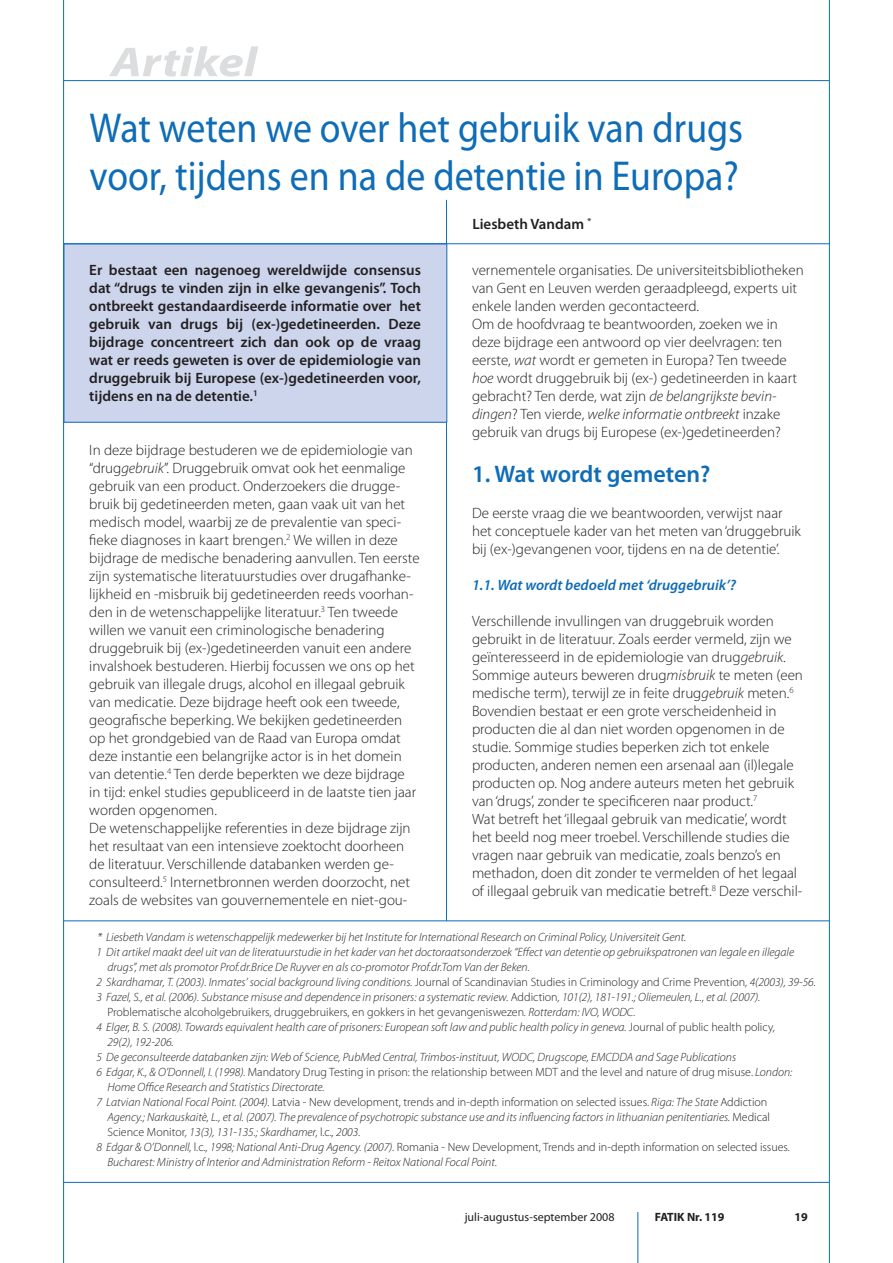
<style>
.page{position:relative;width:893px;height:1263px;background:#fff}
.page>*{position:absolute;margin:0;border:0;box-sizing:border-box;transform-origin:0 0}
.t1{font:42px/48px "Myriad Pro";color:#0f6cb6;scale:.9 1}
.t2{font:italic 700 42px "Myriad Pro";color:#dcdddf;scale:1.2 1}
.t3{font:600 24px "Myriad Pro";color:#0f6cb6}
.t4{font:300 15px/18px "Myriad Pro";color:#231f20}
.t5{font:600 15px/18px "Myriad Pro";color:#231f20;text-align:justify}
.t6{font:italic 600 15px "Myriad Pro";color:#0f6cb6}
.t7{font:italic 300 12px "Myriad Pro";color:#231f20}
.t8{font:300 12px "Myriad Pro";color:#231f20}
.t9{font:12px "Myriad Pro";color:#231f20}
.t10{font:700 12px "Myriad Pro";color:#231f20}
.s1{font-style:italic}
.s2{font-style:normal}
</style>
<div class="page">
<hr style="left:63px;top:0;width:1px;height:1263px;background:#0f6cb6">
<hr style="left:829px;top:0;width:1px;height:1263px;background:#0f6cb6">
<hr style="left:64px;top:80px;width:765px;height:1px;background:#0f6cb6">
<hr style="left:64px;top:1182px;width:765px;height:1px;background:#0f6cb6">
<hr style="left:638px;top:1212px;width:1px;height:51px;background:#0f6cb6">
<hr style="left:64px;top:920px;width:765px;height:1px;background:#0f6cb6">
<hr style="left:446px;top:200px;width:1px;height:721px;background:#0f6cb6">
<div style="left:64px;top:244px;width:383px;height:178px;background:#ccd5ec"></div>
<hr style="left:64px;top:243px;width:765px;height:1px;background:#0f6cb6">
<h1 class="t2" style="left:111px;top:39px;width:124px">Artikel</h1>
<h1 class="t1" style="left:90px;top:105px;width:728px">Wat weten we over het gebruik van drugs voor, tijdens en na de detentie in Europa?</h1>
<p class="t5" style="left:472px;top:215px;width:120px">Liesbeth Vandam <sup>*</sup></p>
<p class="t5" style="left:89px;top:261px;width:333px">Er bestaat een nagenoeg wereldwijde consensus dat “drugs te vinden zijn in elke gevangenis”. Toch ontbreekt gestandaardiseerde informatie over het gebruik van drugs bij (ex-)gedetineerden. Deze bijdrage concentreert zich dan ook op de vraag wat er reeds geweten is over de epidemiologie van druggebruik bij Europese (ex-)gedetineerden voor, tijdens en na de detentie.<sup>1</sup></p>
<p class="t4" style="left:89px;top:441px;width:332px">In deze bijdrage bestuderen we de epidemiologie van “drug<span class="s1">gebruik</span>”. Druggebruik omvat ook het eenmalige gebruik van een product. Onderzoekers die drugge&shy;bruik bij gedetineerden meten, gaan vaak uit van het medisch model, waarbij ze de prevalentie van speci&shy;fieke diagnoses in kaart brengen.<sup>2</sup> We willen in deze bijdrage de medische benadering aanvullen. Ten eerste zijn systematische literatuurstudies over drugafhanke&shy;lijkheid en -misbruik bij gedetineerden reeds voorhan&shy;den in de wetenschappelijke literatuur.<sup>3</sup> Ten tweede willen we vanuit een criminologische benadering druggebruik bij (ex-)gedetineerden vanuit een andere invalshoek bestuderen. Hierbij focussen we ons op het gebruik van illegale drugs, alcohol en illegaal gebruik van medicatie. Deze bijdrage heeft ook een tweede, geografische beperking. We bekijken gedetineerden op het grondgebied van de Raad van Europa omdat deze instantie een belangrijke actor is in het domein van detentie.<sup>4</sup> Ten derde beperkten we deze bijdrage in tijd: enkel studies gepubliceerd in de laatste tien jaar worden opgenomen.<br>De wetenschappelijke referenties in deze bijdrage zijn het resultaat van een intensieve zoektocht doorheen de literatuur. Verschillende databanken werden ge&shy;consulteerd.<sup>5</sup> Internetbronnen werden doorzocht, net zoals de websites van gouvernementele en niet-gou-</p>
<p class="t4" style="left:472px;top:261px;width:333px">vernementele organisaties. De universiteitsbibliotheken van Gent en Leuven werden geraadpleegd, experts uit enkele landen werden gecontacteerd.<br>Om de hoofdvraag te beantwoorden, zoeken we in deze bijdrage een antwoord op vier deelvragen: ten eerste, <span class="s1">wat</span> wordt er gemeten in Europa? Ten tweede <span class="s1">hoe</span> wordt druggebruik bij (ex-) gedetineerden in kaart gebracht? Ten derde, wat zijn <span class="s1">de belangrijkste bevin&shy;dingen</span>? Ten vierde, <span class="s1">welke informatie ontbreekt</span> inzake gebruik van drugs bij Europese (ex-)gedetineerden?</p>
<h2 class="t3" style="left:472px;top:461px;width:240px">1. Wat wordt gemeten?</h2>
<p class="t4" style="left:472px;top:504px;width:330px">De eerste vraag die we beantwoorden, verwijst naar het conceptuele kader van het meten van ‘druggebruik bij (ex-)gevangenen voor, tijdens en na de detentie’.</p>
<p class="t6" style="left:472px;top:577px;width:265px">1.1. Wat wordt bedoeld met ‘druggebruik’?</p>
<p class="t4" style="left:472px;top:612px;width:332px">Verschillende invullingen van druggebruik worden gebruikt in de literatuur. Zoals eerder vermeld, zijn we geïnteresseerd in de epidemiologie van drug<span class="s1">gebruik</span>.<br>Sommige auteurs beweren drug<span class="s1">misbruik</span> te meten (een medische term), terwijl ze in feite drug<span class="s1">gebruik</span> meten.<sup>6<br></sup>Bovendien bestaat er een grote verscheidenheid in producten die al dan niet worden opgenomen in de studie. Sommige studies beperken zich tot enkele producten, anderen nemen een arsenaal aan (il)legale producten op. Nog andere auteurs meten het gebruik van ‘drugs’, zonder te specificeren naar product.<sup>7<br></sup>Wat betreft het ‘illegaal gebruik van medicatie’, wordt het beeld nog meer troebel. Verschillende studies die vragen naar gebruik van medicatie, zoals benzo’s en methadon, doen dit zonder te vermelden of het legaal of illegaal gebruik van medicatie betreft.<sup>8</sup> Deze verschil-</p>
<p class="t7" style="left:97px;top:931px;width:591px">* Liesbeth Vandam is wetenschappelijk medewerker bij het Institute for International Research on Criminal Policy, Universiteit Gent.</p>
<p class="t7" style="left:96px;top:946px;width:699px">1 Dit artikel maakt deel uit van de literatuurstudie in het kader van het doctoraatsonderzoek “Effect van detentie op gebruikspatronen van legale en illegale</p>
<p class="t7" style="left:107px;top:961px;width:424px">drugs”, met als promotor Prof.dr.Brice De Ruyver en als co-promotor Prof.dr.Tom Van der Beken.</p>
<p class="t7" style="left:96px;top:976px;width:721px">2 Skardhamar, T. (2003). Inmates’ social background living conditions. <span class="s2">Journal of Scandinavian Studies in Criminology and Crime Prevention</span>, 4(2003), 39-56.</p>
<p class="t7" style="left:96px;top:991px;width:665px">3 Fazel, S., et al. (2006). Substance misuse and dependence in prisoners: a systematic review. <span class="s2">Addiction</span>, 101(2), 181-191.; Oliemeulen, L., et al. (2007).</p>
<p class="t8" style="left:107px;top:1006px;width:530px">Problematische alcoholgebruikers, druggebruikers, en gokkers in het gevangeniswezen<span class="s1">. Rotterdam: IVO, WODC.</span></p>
<p class="t7" style="left:96px;top:1021px;width:680px">4 Elger, B. S. (2008). Towards equivalent health care of prisoners: European soft law and public health policy in geneva. <span class="s2">Journal of public health policy</span>,</p>
<p class="t7" style="left:107px;top:1036px;width:68px">29(2), 192-206.</p>
<p class="t7" style="left:96px;top:1051px;width:641px">5 De geconsulteerde databanken zijn: Web of Science, PubMed Central, Trimbos-instituut, WODC, Drugscope, EMCDDA and Sage Publications</p>
<p class="t8" style="left:96px;top:1066px;width:697px"><span class="s1">6 Edgar, K., &amp; O’Donnell, I. (1998).</span> Mandatory Drug Testing in prison: the relationship between MDT and the level and nature of drug misuse. <span class="s1">London:</span></p>
<p class="t7" style="left:107px;top:1081px;width:219px">Home Office Research and Statistics Directorate.</p>
<p class="t8" style="left:96px;top:1096px;width:672px"><span class="s1">7 Latvian National Focal Point. (2004).</span> Latvia - New development, trends and in-depth information on selected issues. <span class="s1">Riga: The State</span> Addiction</p>
<p class="t7" style="left:107px;top:1111px;width:664px">Agency.; Narkauskaitè, L., et al. (2007). The prevalence of psychotropic substance use and its influencing factors in lithuanian penitentiaries. <span class="s2">Medical</span></p>
<p class="t7" style="left:107px;top:1126px;width:255px"><span class="s2">Science Monitor</span>, 13(3), 131-135.; Skardhamer, <span class="s2">l.c.</span>, 2003.</p>
<p class="t8" style="left:96px;top:1141px;width:695px"><span class="s1">8 Edgar &amp; O’Donnell,</span> l.c.<span class="s1">, 1998; National Anti-Drug Agency. (2007).</span> Romania - New Development, Trends and in-depth information on selected issues<span class="s1">.</span></p>
<p class="t7" style="left:107px;top:1156px;width:391px">Bucharest: Ministry of Interior and Administration Reform - Reitox National Focal Point.</p>
<p class="t9" style="left:465px;top:1210px;width:151px">juli-augustus-september 2008</p>
<p class="t10" style="left:655px;top:1210px;width:71px">FATIK Nr. 119</p>
<p class="t10" style="left:795px;top:1210px;width:15px">19</p>
</div>
